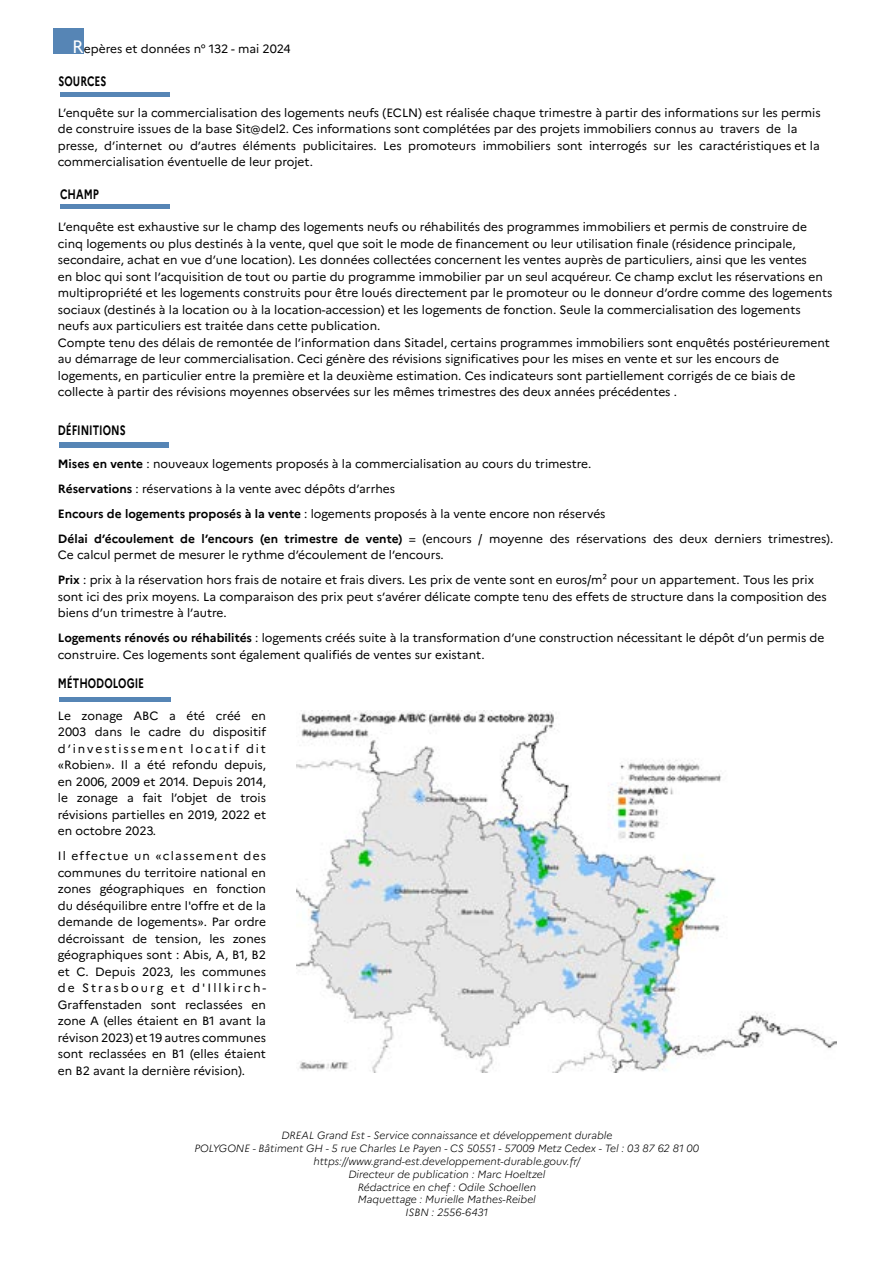
<style>
.page{position:relative;width:893px;height:1263px;background:#fff}
.page>*{position:absolute;margin:0;border:0;box-sizing:border-box;transform-origin:0 0}
.t1{font:700 13.65px "Marianne";color:#000;scale:.74 1}
.t2{font:12px/16.5px "Marianne";color:#000}
.t3{font:italic 300 10.5px/12.9px "Marianne";color:#000;text-align:center}
.s1{font-size:18px;color:#fff}
.s2{font-weight:700}
</style>
<div class="page">
<hr style="left:60px;top:93px;width:109px;height:4px;background:#5685b5">
<hr style="left:61px;top:205px;width:109px;height:4px;background:#5685b5">
<div style="left:60px;top:442px;width:109px;height:5px;background:#5685b5"></div>
<div style="left:60px;top:697px;width:111px;height:5px;background:#5685b5"></div>
<div style="left:54px;top:29px;width:30px;height:25px;background:#5685b5"></div>
<img style="left:296px;top:711px;width:541px;height:361px">
<p class="t2" style="left:72px;top:40px;width:220px"><span class="s1">R</span>epères et données n° 132 - mai 2024</p>
<p class="t1" style="left:59px;top:73px;width:66px">SOURCES</p>
<p class="t2" style="left:58px;top:104px;width:764px">L’enquête sur la commercialisation des logements neufs (ECLN) est réalisée chaque trimestre à partir des informations sur les permis de construire issues de la base Sit@del2. Ces informations sont complétées par des projets immobiliers connus au travers de la presse, d’internet ou d’autres éléments publicitaires. Les promoteurs immobiliers sont interrogés sur les caractéristiques et la commercialisation éventuelle de leur projet.</p>
<p class="t1" style="left:60px;top:185px;width:54px">CHAMP</p>
<p class="t2" style="left:58px;top:219px;width:776px">L’enquête est exhaustive sur le champ des logements neufs ou réhabilités des programmes immobiliers et permis de construire de cinq logements ou plus destinés à la vente, quel que soit le mode de financement ou leur utilisation finale (résidence principale, secondaire, achat en vue d’une location). Les données collectées concernent les ventes auprès de particuliers, ainsi que les ventes<br>en bloc qui sont l’acquisition de tout ou partie du programme immobilier par un seul acquéreur. Ce champ exclut les réservations en multipropriété et les logements construits pour être loués directement par le promoteur ou le donneur d’ordre comme des logements sociaux (destinés à la location ou à la location-accession) et les logements de fonction. Seule la commercialisation des logements neufs aux particuliers est traitée dans cette publication.<br>Compte tenu des délais de remontée de l’information dans Sitadel, certains programmes immobiliers sont enquêtés postérieurement au démarrage de leur commercialisation. Ceci génère des révisions significatives pour les mises en vente et sur les encours de logements, en particulier entre la première et la deuxième estimation. Ces indicateurs sont partiellement corrigés de ce biais de collecte à partir des révisions moyennes observées sur les mêmes trimestres des deux années précédentes .</p>
<p class="t1" style="left:58px;top:422px;width:93px">DÉFINITIONS</p>
<p class="t2" style="left:58px;top:451px;width:777px;line-height:25px"><span class="s2">Mises en vente</span> : nouveaux logements proposés à la commercialisation au cours du trimestre.<br><span class="s2">Réservations</span> : réservations à la vente avec dépôts d’arrhes<br><span class="s2">Encours de logements proposés à la vente</span> : logements proposés à la vente encore non réservés<br><span class="s2">Délai d’écoulement de l’encours (en trimestre de vente)</span> = (encours / moyenne des réservations des deux derniers trimestres).</p>
<p class="t2" style="left:58px;top:542px;width:758px;line-height:25px">Ce calcul permet de mesurer le rythme d’écoulement de l’encours.<br><span class="s2">Prix</span> : prix à la réservation hors frais de notaire et frais divers. Les prix de vente sont en euros/m² pour un appartement. Tous les prix</p>
<p class="t2" style="left:58px;top:588px;width:770px">sont ici des prix moyens. La comparaison des prix peut s’avérer délicate compte tenu des effets de structure dans la composition des biens d’un trimestre à l’autre.</p>
<p class="t2" style="left:58px;top:630px;width:768px"><span class="s2">Logements rénovés ou réhabilités</span> : logements créés suite à la transformation d’une construction nécessitant le dépôt d’un permis de construire. Ces logements sont également qualifiés de ventes sur existant.</p>
<p class="t1" style="left:58px;top:675px;width:118px">MÉTHODOLOGIE</p>
<p class="t2" style="left:58px;top:707px;width:210px;text-align:justify">Le zonage ABC a été créé en 2003 dans le cadre du dispositif d’investissement locatif dit «Robien». Il a été refondu depuis, en 2006, 2009 et 2014. Depuis 2014, le zonage a fait l’objet de trois révisions partielles en 2019, 2022 et en octobre 2023.</p>
<p class="t2" style="left:58px;top:847px;width:210px;text-align:justify">Il effectue un «classement des communes du territoire national en zones géographiques en fonction du déséquilibre entre l'offre et de la demande de logements». Par ordre décroissant de tension, les zones géographiques sont : Abis, A, B1, B2 et C. Depuis 2023, les communes de Strasbourg et d'Illkirch-Graffenstaden sont reclassées en zone A (elles étaient en B1 avant la révison 2023) et 19 autres communes sont reclassées en B1 (elles étaient en B2 avant la dernière révision).</p>
<p class="t3" style="left:195px;top:1128px;width:506px">DREAL Grand Est - Service connaissance et développement durable<br>POLYGONE - Bâtiment GH - 5 rue Charles Le Payen - CS 50551 - 57009 Metz Cedex - Tel : 03 87 62 81 00 https://www.grand-est.developpement-durable.gouv.fr/<br>Directeur de publication : Marc Hoeltzel<br>Rédactrice en chef : Odile Schoellen<br>Maquettage : Murielle Mathes-Reibel<br>ISBN : 2556-6431</p>
</div>
